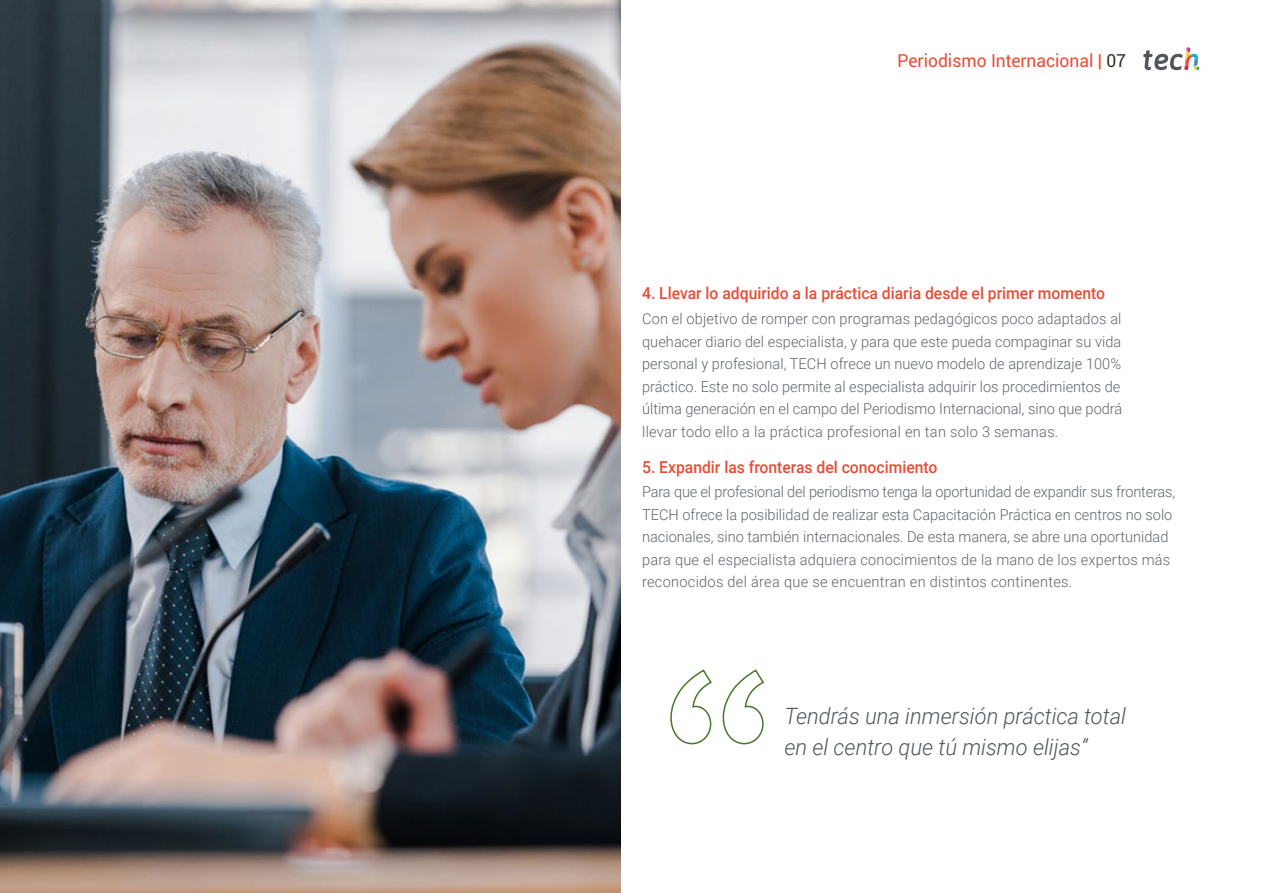
<style>
.page{position:relative;width:1263px;height:893px;background:#fff}
.page>*{position:absolute;margin:0;border:0;box-sizing:border-box;transform-origin:0 0}
.t1{font:italic 300 22.5px/31.5px "Roboto";color:#52555b}
.t2{font:18px "Roboto";color:#e94c35}
.t3{font:500 16.5px "Roboto";color:#e94c35;scale:.95 1}
.t4{font:300 15px/22.5px "Roboto";color:#61646a}
.s1{color:#312e20}
</style>
<div class="page">
<svg style="left:1143px;top:47px;width:56px;height:24px"></svg>
<img style="left:0;top:0;width:621px;height:893px">
<svg style="left:670px;top:669px;width:95px;height:76px"></svg>
<p class="t2" style="left:898px;top:48px;width:230px">Periodismo Internacional | <span class="s1">07</span></p>
<p class="t3" style="left:642px;top:282px;width:489px">4. Llevar lo adquirido a la práctica diaria desde el primer momento</p>
<p class="t4" style="left:642px;top:307px;width:482px">Con el objetivo de romper con programas pedagógicos poco adaptados al quehacer diario del especialista, y para que este pueda compaginar su vida personal y profesional, TECH ofrece un nuevo modelo de aprendizaje 100% práctico. Este no solo permite al especialista adquirir los procedimientos de última generación en el campo del Periodismo Internacional, sino que podrá llevar todo ello a la práctica profesional en tan solo 3 semanas.</p>
<p class="t3" style="left:642px;top:455px;width:312px">5. Expandir las fronteras del conocimiento</p>
<p class="t4" style="left:642px;top:480px;width:535px">Para que el profesional del periodismo tenga la oportunidad de expandir sus fronteras, TECH ofrece la posibilidad de realizar esta Capacitación Práctica en centros no solo nacionales, sino también internacionales. De esta manera, se abre una oportunidad para que el especialista adquiera conocimientos de la mano de los expertos más reconocidos del área que se encuentran en distintos continentes.</p>
<h1 class="t1" style="left:784px;top:699px;width:343px">Tendrás una inmersión práctica total en el centro que tú mismo elijas”</h1>
</div>
